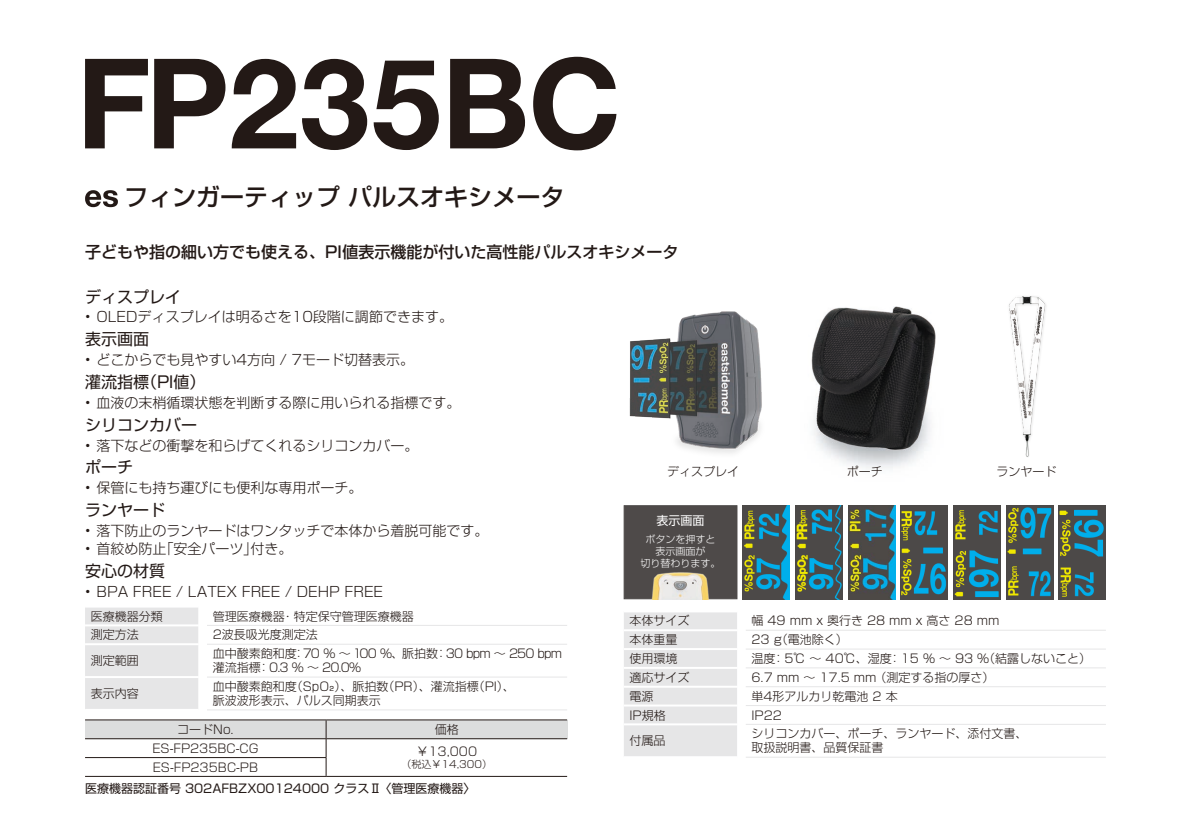
<style>
.page{position:relative;width:1191px;height:840px;background:#fff}
.page>*{position:absolute;margin:0;border:0;box-sizing:border-box;transform-origin:0 0}
.t1{font:500 24px "Shin Go Pro";color:#231916}
.t2{font:16px "Shin Go Pro";color:#231916}
.t3{font:500 16px "Shin Go Pro";color:#231916}
.t4{font:300 14px "Shin Go Pro";color:#231916}
.t5{font:300 12px/14px "Shin Go Pro";color:#231916}
.t6{font:300 12px/14px "Shin Go Pro";letter-spacing:-.035em;color:#231916}
.t7{font:12px "Shin Go Pro";color:#231916}
.t8{font:12px "Shin Go Pro";color:#fff}
.t9{font:300 10px/12px "Shin Go Pro";color:#fff;text-align:center}
.t10{font:300 10px "Shin Go Pro";color:#231916}
</style>
<div class="page">
<img style="left:811px;top:306px;width:125px;height:162px">
<img style="left:1009px;top:296px;width:37px;height:161px">
<img style="left:629px;top:311px;width:133px;height:143px">
<div style="left:85px;top:607px;width:113px;height:101px;background:#e6e6e7"></div>
<hr style="left:207px;top:624px;width:360px;height:1px;background:#e6e6e7">
<hr style="left:207px;top:643px;width:360px;height:1px;background:#e6e6e7">
<hr style="left:207px;top:676px;width:360px;height:1px;background:#e6e6e7">
<hr style="left:207px;top:709px;width:360px;height:1px;background:#e6e6e7">
<hr style="left:85px;top:624px;width:113px;height:2px;background:#fff">
<hr style="left:85px;top:643px;width:113px;height:2px;background:#fff">
<hr style="left:85px;top:675px;width:113px;height:2px;background:#fff">
<div style="left:624px;top:612px;width:113px;height:143px;background:#e6e6e7"></div>
<hr style="left:746px;top:629px;width:360px;height:1px;background:#e6e6e7">
<hr style="left:746px;top:648px;width:360px;height:1px;background:#e6e6e7">
<hr style="left:746px;top:667px;width:360px;height:1px;background:#e6e6e7">
<hr style="left:746px;top:686px;width:360px;height:1px;background:#e6e6e7">
<hr style="left:746px;top:704px;width:360px;height:1px;background:#e6e6e7">
<hr style="left:746px;top:723px;width:360px;height:1px;background:#e6e6e7">
<hr style="left:746px;top:756px;width:360px;height:1px;background:#e6e6e7">
<hr style="left:624px;top:629px;width:113px;height:2px;background:#fff">
<hr style="left:624px;top:647px;width:113px;height:2px;background:#fff">
<hr style="left:624px;top:666px;width:113px;height:2px;background:#fff">
<hr style="left:624px;top:685px;width:113px;height:2px;background:#fff">
<hr style="left:624px;top:704px;width:113px;height:2px;background:#fff">
<hr style="left:624px;top:723px;width:113px;height:2px;background:#fff">
<svg style="left:85px;top:190px;width:33px;height:17px"></svg>
<svg style="left:85px;top:59px;width:63px;height:89px"></svg>
<svg style="left:154px;top:59px;width:71px;height:89px"></svg>
<svg style="left:232px;top:59px;width:64px;height:89px"></svg>
<svg style="left:302px;top:59px;width:65px;height:91px"></svg>
<svg style="left:374px;top:61px;width:65px;height:89px"></svg>
<svg style="left:450px;top:59px;width:75px;height:89px"></svg>
<svg style="left:533px;top:57px;width:83px;height:93px"></svg>
<div style="left:85px;top:719px;width:241px;height:19px;background:#dcdddd"></div>
<div style="left:326px;top:719px;width:241px;height:19px;background:#dcdddd"></div>
<hr style="left:85px;top:719px;width:241px;height:1px;background:#231916">
<hr style="left:326px;top:719px;width:241px;height:1px;background:#231916">
<svg style="left:326px;top:720px;width:1px;height:55px"></svg>
<hr style="left:85px;top:775px;width:241px;height:1px;background:#231916">
<hr style="left:326px;top:775px;width:241px;height:1px;background:#231916">
<hr style="left:85px;top:738px;width:241px;height:1px;background:#231916">
<hr style="left:326px;top:738px;width:241px;height:1px;background:#231916">
<hr style="left:85px;top:756px;width:241px;height:1px;background:#231916">
<img style="left:1006px;top:505px;width:47px;height:93px">
<img style="left:1059px;top:505px;width:47px;height:93px">
<img style="left:953px;top:505px;width:47px;height:93px">
<img style="left:901px;top:505px;width:47px;height:93px">
<img style="left:848px;top:505px;width:47px;height:93px">
<img style="left:795px;top:505px;width:47px;height:93px">
<img style="left:743px;top:505px;width:47px;height:93px">
<div style="left:624px;top:505px;width:113px;height:93px;background:#4e4a49;border:1px solid #4c4948"></div>
<img style="left:644px;top:572px;width:73px;height:26px">
<h1 class="t1" style="left:124px;top:177px;width:441px">フィンガーティップ パルスオキシメータ</h1>
<h2 class="t3" style="left:85px;top:239px;width:595px">子どもや指の細い方でも使える、PI値表示機能が付いた高性能パルスオキシメータ</h2>
<h2 class="t2" style="left:85px;top:283px;width:97px">ディスプレイ</h2>
<p class="t4" style="left:85px;top:305px;width:369px">• OLEDディスプレイは明るさを10段階に調節できます。</p>
<h2 class="t2" style="left:85px;top:326px;width:65px">表示画面</h2>
<p class="t4" style="left:85px;top:348px;width:330px">• どこからでも見やすい4方向 / 7モード切替表示。</p>
<h2 class="t2" style="left:85px;top:368px;width:122px">灌流指標（PI値）</h2>
<p class="t4" style="left:85px;top:391px;width:377px">• 血液の末梢循環状態を判断する際に用いられる指標です。</p>
<h2 class="t2" style="left:85px;top:411px;width:113px">シリコンカバー</h2>
<p class="t4" style="left:85px;top:433px;width:335px">• 落下などの衝撃を和らげてくれるシリコンカバー。</p>
<h2 class="t2" style="left:85px;top:454px;width:49px">ポーチ</h2>
<p class="t4" style="left:85px;top:476px;width:279px">• 保管にも持ち運びにも便利な専用ポーチ。</p>
<h2 class="t2" style="left:85px;top:496px;width:81px">ランヤード</h2>
<p class="t4" style="left:85px;top:519px;width:405px">• 落下防止のランヤードはワンタッチで本体から着脱可能です。</p>
<p class="t4" style="left:85px;top:537px;width:209px">• 首絞め防止「安全パーツ」付き。</p>
<h2 class="t2" style="left:85px;top:557px;width:81px">安心の材質</h2>
<p class="t4" style="left:85px;top:579px;width:300px">• BPA FREE / LATEX FREE / DEHP FREE</p>
<p class="t5" style="left:91px;top:607px;width:73px">医療機器分類</p>
<p class="t5" style="left:213px;top:607px;width:202px">管理医療機器・特定保守管理医療機器</p>
<p class="t5" style="left:91px;top:626px;width:49px">測定方法</p>
<p class="t5" style="left:213px;top:626px;width:107px">2波長吸光度測定法</p>
<p class="t5" style="left:91px;top:651px;width:49px">測定範囲</p>
<p class="t6" style="left:213px;top:644px;width:351px">血中酸素飽和度：70 % ～ 100 %、脈拍数：30 bpm ～ 250 bpm灌流指標：0.3 % ～ 20.0%</p>
<p class="t5" style="left:91px;top:684px;width:49px">表示内容</p>
<p class="t5" style="left:213px;top:677px;width:304px">血中酸素飽和度（SpO₂）、脈拍数（PR）、灌流指標（PI）、脈波波形表示、パルス同期表示</p>
<p class="t5" style="left:177px;top:720px;width:58px">コードNo.</p>
<p class="t5" style="left:435px;top:720px;width:25px">価格</p>
<p class="t5" style="left:152px;top:739px;width:107px">ES-FP235BC-CG</p>
<p class="t5" style="left:416px;top:742px;width:62px">￥13,000</p>
<p class="t5" style="left:153px;top:758px;width:107px">ES-FP235BC-PB</p>
<p class="t10" style="left:401px;top:756px;width:92px">（税込￥14,300）</p>
<p class="t7" style="left:85px;top:778px;width:392px">医療機器認証番号 302AFBZX00124000 クラスⅡ 〈管理医療機器〉</p>
<p class="t5" style="left:667px;top:462px;width:73px">ディスプレイ</p>
<p class="t5" style="left:847px;top:462px;width:37px">ポーチ</p>
<p class="t5" style="left:996px;top:462px;width:61px">ランヤード</p>
<p class="t8" style="left:656px;top:510px;width:49px">表示画面</p>
<p class="t9" style="left:640px;top:531px;width:81px">ボタンを押すと表示画面が<br>切り替わります。</p>
<p class="t5" style="left:629px;top:612px;width:61px">本体サイズ</p>
<p class="t5" style="left:751px;top:612px;width:249px">幅 49 mm x 奥行き 28 mm x 高さ 28 mm</p>
<p class="t5" style="left:629px;top:630px;width:49px">本体重量</p>
<p class="t5" style="left:751px;top:630px;width:98px">23 g（電池除く）</p>
<p class="t5" style="left:629px;top:649px;width:49px">使用環境</p>
<p class="t5" style="left:751px;top:649px;width:341px">温度：5℃ 〜 40℃、湿度：15 % ～ 93 %（結露しないこと）</p>
<p class="t5" style="left:629px;top:668px;width:61px">適応サイズ</p>
<p class="t5" style="left:751px;top:668px;width:245px">6.7 mm ～ 17.5 mm （測定する指の厚さ）</p>
<p class="t5" style="left:629px;top:687px;width:25px">電源</p>
<p class="t5" style="left:751px;top:687px;width:148px">単4形アルカリ乾電池 2 本</p>
<p class="t5" style="left:629px;top:706px;width:38px">IP規格</p>
<p class="t5" style="left:751px;top:706px;width:32px">IP22</p>
<p class="t5" style="left:629px;top:732px;width:37px">付属品</p>
<p class="t5" style="left:751px;top:725px;width:278px">シリコンカバー、ポーチ、ランヤード、添付文書、取扱説明書、品質保証書</p>
</div>
